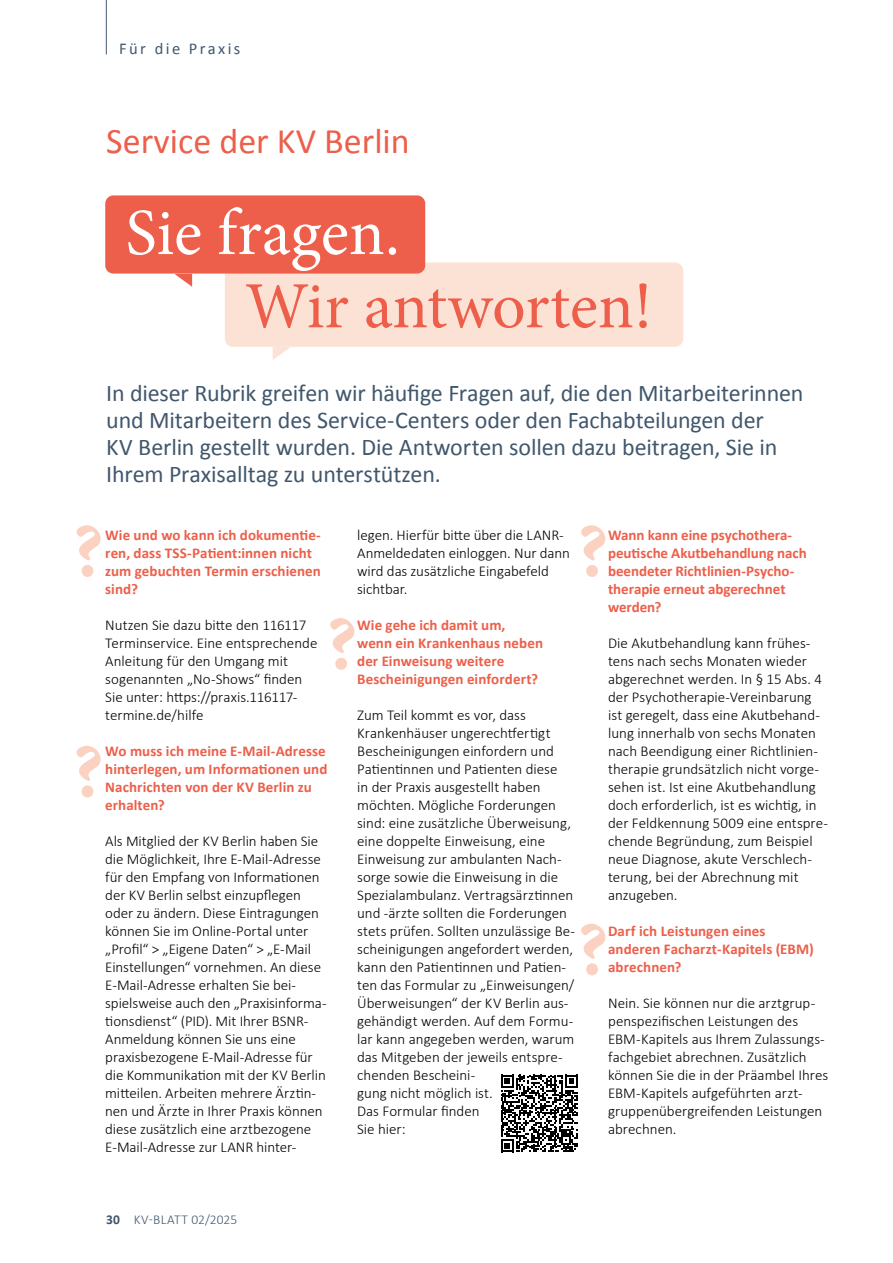
<style>
.page{position:relative;width:893px;height:1263px;background:#fff}
.page>*{position:absolute;margin:0;border:0;box-sizing:border-box;transform-origin:0 0}
.t1{font:66px "Minion Pro";letter-spacing:-.005em;color:#ed5f4a}
.t2{font:66px "Minion Pro";color:#fff}
.t3{font:36px "Calibri";color:#ed5f4a}
.t4{font:24px/27px "Calibri";letter-spacing:-.01em;color:#41576c}
.t5{font:16.5px "Calibri";letter-spacing:.15em;color:#41576c}
.t6{font:300 15px/18px "Calibri";color:#000}
.t7{font:700 15px/18px "Calibri";letter-spacing:.005em;color:#ed5f4a}
.t8{font:300 13.5px "Calibri";letter-spacing:.04em;color:#41576c}
.s1{font-weight:700}
</style>
<div class="page">
<hr style="left:106px;top:0;width:1px;height:54px;background:#41576c">
<div style="left:225px;top:262px;width:458px;height:85px;background:#fce1d5;border-radius:8px"></div>
<svg style="left:273px;top:347px;width:17px;height:13px"></svg>
<div style="left:105px;top:195px;width:320px;height:79px;background:#ed5f4a;border-radius:8px"></div>
<svg style="left:175px;top:274px;width:17px;height:13px"></svg>
<svg style="left:77px;top:525px;width:24px;height:52px"></svg>
<svg style="left:77px;top:746px;width:24px;height:51px"></svg>
<svg style="left:330px;top:618px;width:24px;height:52px"></svg>
<svg style="left:581px;top:525px;width:24px;height:52px"></svg>
<svg style="left:581px;top:924px;width:24px;height:51px"></svg>
<svg style="left:501px;top:1075px;width:77px;height:77px"></svg>
<p class="t5" style="left:119px;top:38px;width:123px">Für die Praxis</p>
<h2 class="t3" style="left:106px;top:119px;width:305px">Service der KV Berlin</h2>
<h1 class="t2" style="left:125px;top:189px;width:276px">Sie fragen.</h1>
<h1 class="t1" style="left:245px;top:262px;width:409px">Wir antworten!</h1>
<p class="t4" style="left:106px;top:378px;width:699px">In dieser Rubrik greifen wir häufige Fragen auf, die den Mitarbeiterinnen und Mitarbeitern des Service-Centers oder den Fachabteilungen der<br>KV Berlin gestellt wurden. Die Antworten sollen dazu beitragen, Sie in Ihrem Praxisalltag zu unterstützen.</p>
<p class="t7" style="left:105px;top:526px;width:217px">Wie und wo kann ich dokumentie&shy;ren, dass TSS-Patient:innen nicht zum gebuchten Termin erschienen sind?</p>
<p class="t6" style="left:105px;top:615px;width:214px">Nutzen Sie dazu bitte den 116117<br>Terminservice. Eine entsprechende<br>Anleitung für den Umgang mit sogenannten „No-Shows“ finden<br>Sie unter: https://praxis.116117- termine.de/hilfe</p>
<p class="t7" style="left:105px;top:742px;width:224px">Wo muss ich meine E-Mail-Adresse hinterlegen, um Informationen und<br>Nachrichten von der KV Berlin zu erhalten?</p>
<p class="t6" style="left:105px;top:831px;width:223px">Als Mitglied der KV Berlin haben Sie die Möglichkeit, Ihre E-Mail-Adresse für den Empfang von Informationen der KV Berlin selbst einzupflegen oder zu ändern. Diese Eintragungen können Sie im Online-Portal unter „Profil“ &gt; „Eigene Daten“ &gt; „E-Mail Einstellungen“ vornehmen. An diese E-Mail-Adresse erhalten Sie bei&shy;spielsweise auch den „Praxisinforma&shy;tionsdienst“ (PID). Mit Ihrer BSNR-Anmeldung können Sie uns eine praxisbezogene E-Mail-Adresse für die Kommunikation mit der KV Berlin mitteilen. Arbeiten mehrere Ärztin&shy;nen und Ärzte in Ihrer Praxis können diese zusätzlich eine arztbezogene E-Mail-Adresse zur LANR hinter-</p>
<p class="t8" style="left:106px;top:1211px;width:132px"><span class="s1">30</span> KV-BLATT 02/2025</p>
<p class="t6" style="left:357px;top:525px;width:214px">legen. Hierfür bitte über die LANR-<br>Anmeldedaten einloggen. Nur dann wird das zusätzliche Eingabefeld sichtbar.</p>
<p class="t7" style="left:357px;top:616px;width:187px">Wie gehe ich damit um, wenn ein Krankenhaus neben der Einweisung weitere<br>Bescheinigungen einfordert?</p>
<p class="t6" style="left:357px;top:705px;width:219px">Zum Teil kommt es vor, dass<br>Krankenhäuser ungerechtfertigt<br>Bescheinigungen einfordern und<br>Patientinnen und Patienten diese<br>in der Praxis ausgestellt haben möchten. Mögliche Forderungen sind: eine zusätzliche Überweisung, eine doppelte Einweisung, eine<br>Einweisung zur ambulanten Nach&shy;sorge sowie die Einweisung in die<br>Spezialambulanz. Vertragsärztinnen und -ärzte sollten die Forderungen stets prüfen. Sollten unzulässige Be&shy;scheinigungen angefordert werden, kann den Patientinnen und Patien&shy;ten das Formular zu „Einweisungen/<br>Überweisungen“ der KV Berlin aus&shy;gehändigt werden. Auf dem Formu&shy;lar kann angegeben werden, warum das Mitgeben der jeweils entspre&shy;chenden Bescheini-<br>gung nicht möglich ist.<br>Das Formular finden<br>Sie hier:</p>
<p class="t7" style="left:608px;top:526px;width:200px">Wann kann eine psychothera&shy;peutische Akutbehandlung nach beendeter Richtlinien-Psycho&shy;therapie erneut abgerechnet werden?</p>
<p class="t6" style="left:608px;top:633px;width:221px">Die Akutbehandlung kann frühes&shy;tens nach sechs Monaten wieder abgerechnet werden. In § 15 Abs. 4 der Psychotherapie-Vereinbarung ist geregelt, dass eine Akutbehand&shy;lung innerhalb von sechs Monaten nach Beendigung einer Richtlinien&shy;therapie grundsätzlich nicht vorge&shy;sehen ist. Ist eine Akutbehandlung doch erforderlich, ist es wichtig, in der Feldkennung 5009 eine entspre&shy;chende Begründung, zum Beispiel neue Diagnose, akute Verschlech&shy;terung, bei der Abrechnung mit anzugeben.</p>
<p class="t7" style="left:608px;top:922px;width:207px">Darf ich Leistungen eines anderen Facharzt-Kapitels (EBM) abrechnen?</p>
<p class="t6" style="left:608px;top:993px;width:222px">Nein. Sie können nur die arztgrup&shy;penspezifischen Leistungen des<br>EBM-Kapitels aus Ihrem Zulassungs&shy;fachgebiet abrechnen. Zusätzlich können Sie die in der Präambel Ihres<br>EBM-Kapitels aufgeführten arzt&shy;gruppenübergreifenden Leistungen abrechnen.</p>
</div>
